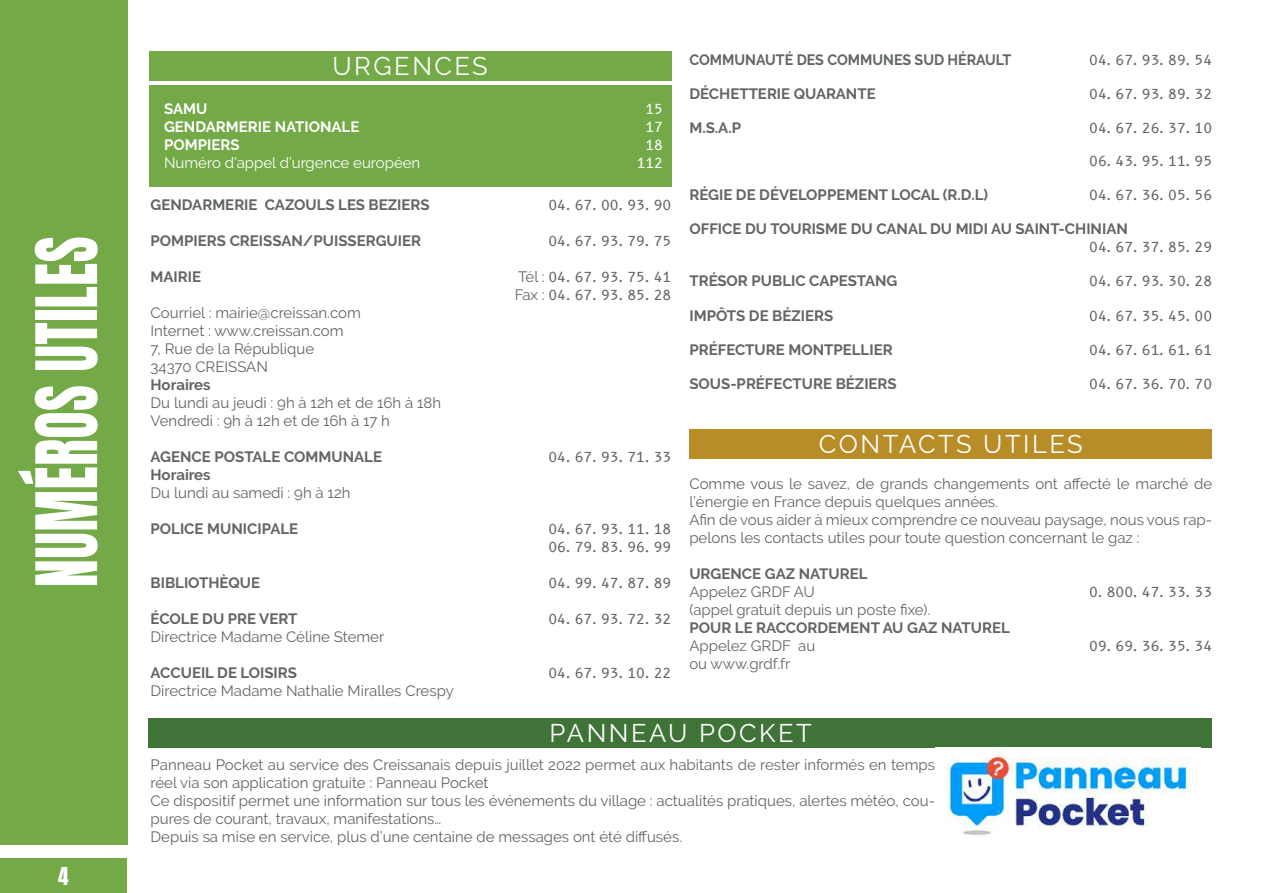
<style>
.page{position:relative;width:1263px;height:893px;background:#fff}
.page>*{position:absolute;margin:0;border:0;box-sizing:border-box;transform-origin:0 0}
.t1{font:72px "Anton";letter-spacing:.01em;color:#fff;scale:.78 1}
.t2{font:25.5px "Raleway";letter-spacing:.1em;color:#fff}
.t3{font:21px "Anton";color:#fff}
.t4{font:15px/18px "Raleway";color:#626566}
.t5{font:700 15px "Raleway";color:#626566}
.t6{font:700 15px "Raleway";color:#fff}
.t7{font:700 15px "Raleway";color:#626566;scale:.95 1}
.t8{font:15px "Raleway";color:#fff}
.t9{font:13.5px/18px "B612 Mono";color:#626566}
.t10{font:13.5px "B612 Mono";color:#fff}
.s1{font-family:"Raleway";font-size:15px}
</style>
<div class="page">
<div style="left:149px;top:85px;width:522px;height:101px;background:#73a946"></div>
<div style="left:0;top:0;width:128px;height:845px;background:#73a946"></div>
<div style="left:689px;top:429px;width:523px;height:30px;background:#b88c27"></div>
<div style="left:149px;top:718px;width:1063px;height:30px;background:#3f7338"></div>
<img style="left:935px;top:747px;width:265px;height:88px">
<div style="left:149px;top:51px;width:522px;height:30px;background:#73a946"></div>
<div style="left:0;top:859px;width:127px;height:34px;background:#73a946"></div>
<h1 class="t1" style="left:30px;top:587px;width:451px;rotate:-90deg">NUMÉROS UTILES</h1>
<h3 class="t3" style="left:58px;top:865px;width:12px">4</h3>
<h2 class="t2" style="left:332px;top:51px;width:157px">URGENCES</h2>
<p class="t6" style="left:164px;top:100px;width:45px">SAMU</p>
<p class="t10" style="left:645px;top:101px;width:19px">15</p>
<p class="t6" style="left:164px;top:118px;width:197px">GENDARMERIE NATIONALE</p>
<p class="t10" style="left:645px;top:119px;width:19px">17</p>
<p class="t6" style="left:164px;top:136px;width:77px">POMPIERS</p>
<p class="t10" style="left:645px;top:137px;width:19px">18</p>
<p class="t8" style="left:164px;top:154px;width:258px">Numéro d’appel d’urgence européen</p>
<p class="t10" style="left:637px;top:155px;width:28px">112</p>
<p class="t5" style="left:151px;top:196px;width:281px">GENDARMERIE CAZOULS LES BEZIERS</p>
<p class="t9" style="left:548px;top:197px;width:124px">04.67.00.93.90</p>
<p class="t5" style="left:151px;top:232px;width:272px">POMPIERS CREISSAN/PUISSERGUIER</p>
<p class="t9" style="left:548px;top:233px;width:124px">04.67.93.79.75</p>
<p class="t5" style="left:151px;top:268px;width:52px">MAIRIE</p>
<p class="t9" style="left:515px;top:269px;width:158px"><span class="s1">Tél :</span> 04.67.93.75.41<br><span class="s1">Fax :</span> 04.67.93.85.28</p>
<p class="t4" style="left:151px;top:303px;width:212px">Courriel : mairie@creissan.com<br>Internet : www.creissan.com<br>7, Rue de la République<br>34370 CREISSAN</p>
<p class="t5" style="left:151px;top:376px;width:62px">Horaires</p>
<p class="t4" style="left:151px;top:393px;width:292px">Du lundi au jeudi : 9h à 12h et de 16h à 18h<br>Vendredi : 9h à 12h et de 16h à 17 h</p>
<p class="t5" style="left:151px;top:448px;width:233px">AGENCE POSTALE COMMUNALE</p>
<p class="t9" style="left:548px;top:449px;width:124px">04.67.93.71.33</p>
<p class="t5" style="left:151px;top:466px;width:62px">Horaires</p>
<p class="t4" style="left:151px;top:483px;width:202px">Du lundi au samedi : 9h à 12h</p>
<p class="t5" style="left:151px;top:520px;width:149px">POLICE MUNICIPALE</p>
<p class="t9" style="left:548px;top:521px;width:124px">04.67.93.11.18<br>06.79.83.96.99</p>
<p class="t5" style="left:151px;top:574px;width:111px">BIBLIOTHÈQUE</p>
<p class="t9" style="left:548px;top:575px;width:124px">04.99.47.87.89</p>
<p class="t5" style="left:151px;top:610px;width:148px">ÉCOLE DU PRE VERT</p>
<p class="t9" style="left:548px;top:611px;width:124px">04.67.93.72.32</p>
<p class="t4" style="left:151px;top:627px;width:235px">Directrice Madame Céline Stemer</p>
<p class="t5" style="left:151px;top:664px;width:148px">ACCUEIL DE LOISIRS</p>
<p class="t9" style="left:548px;top:665px;width:124px">04.67.93.10.22</p>
<p class="t4" style="left:151px;top:681px;width:305px">Directrice Madame Nathalie Miralles Crespy</p>
<p class="t7" style="left:689px;top:51px;width:340px">COMMUNAUTÉ DES COMMUNES SUD HÉRAULT</p>
<p class="t9" style="left:1089px;top:52px;width:124px">04.67.93.89.54</p>
<p class="t5" style="left:689px;top:85px;width:188px">DÉCHETTERIE QUARANTE</p>
<p class="t9" style="left:1089px;top:86px;width:124px">04.67.93.89.32</p>
<p class="t5" style="left:689px;top:120px;width:53px">M.S.A.P</p>
<p class="t9" style="left:1089px;top:120px;width:124px">04.67.26.37.10</p>
<p class="t9" style="left:1089px;top:153px;width:124px">06.43.95.11.95</p>
<p class="t5" style="left:689px;top:186px;width:300px">RÉGIE DE DÉVELOPPEMENT LOCAL (R.D.L)</p>
<p class="t9" style="left:1089px;top:187px;width:124px">04.67.36.05.56</p>
<p class="t5" style="left:689px;top:220px;width:440px">OFFICE DU TOURISME DU CANAL DU MIDI AU SAINT-CHINIAN</p>
<p class="t9" style="left:1089px;top:239px;width:124px">04.67.37.85.29</p>
<p class="t5" style="left:689px;top:273px;width:210px">TRÉSOR PUBLIC CAPESTANG</p>
<p class="t9" style="left:1089px;top:273px;width:124px">04.67.93.30.28</p>
<p class="t5" style="left:689px;top:307px;width:145px">IMPÔTS DE BÉZIERS</p>
<p class="t9" style="left:1089px;top:308px;width:124px">04.67.35.45.00</p>
<p class="t5" style="left:689px;top:341px;width:205px">PRÉFECTURE MONTPELLIER</p>
<p class="t9" style="left:1089px;top:342px;width:124px">04.67.61.61.61</p>
<p class="t5" style="left:689px;top:375px;width:209px">SOUS-PRÉFECTURE BÉZIERS</p>
<p class="t9" style="left:1089px;top:376px;width:124px">04.67.36.70.70</p>
<h2 class="t2" style="left:819px;top:429px;width:265px">CONTACTS UTILES</h2>
<p class="t4" style="left:689px;top:475px;width:524px">Comme vous le savez, de grands changements ont affecté le marché de l’énergie en France depuis quelques années.<br>Afin de vous aider à mieux comprendre ce nouveau paysage, nous vous rap&shy;pelons les contacts utiles pour toute question concernant le gaz :</p>
<p class="t5" style="left:689px;top:565px;width:180px">URGENCE GAZ NATUREL</p>
<p class="t4" style="left:689px;top:583px;width:127px">Appelez GRDF AU</p>
<p class="t9" style="left:1089px;top:584px;width:124px">0.800.47.33.33</p>
<p class="t4" style="left:689px;top:601px;width:242px">(appel gratuit depuis un poste fixe).</p>
<p class="t5" style="left:689px;top:619px;width:322px">POUR LE RACCORDEMENT AU GAZ NATUREL</p>
<p class="t4" style="left:689px;top:637px;width:127px">Appelez GRDF au</p>
<p class="t9" style="left:1089px;top:638px;width:124px">09.69.36.35.34</p>
<p class="t4" style="left:689px;top:655px;width:102px">ou www.grdf.fr</p>
<h2 class="t2" style="left:550px;top:718px;width:264px">PANNEAU POCKET</h2>
<p class="t4" style="left:151px;top:756px;width:786px">Panneau Pocket au service des Creissanais depuis juillet 2022 permet aux habitants de rester informés en temps réel via son application gratuite : Panneau Pocket<br>Ce dispositif permet une information sur tous les événements du village : actualités pratiques, alertes météo, cou&shy;pures de courant, travaux, manifestations…<br>Depuis sa mise en service, plus d’une centaine de messages ont été diffusés.</p>
</div>
